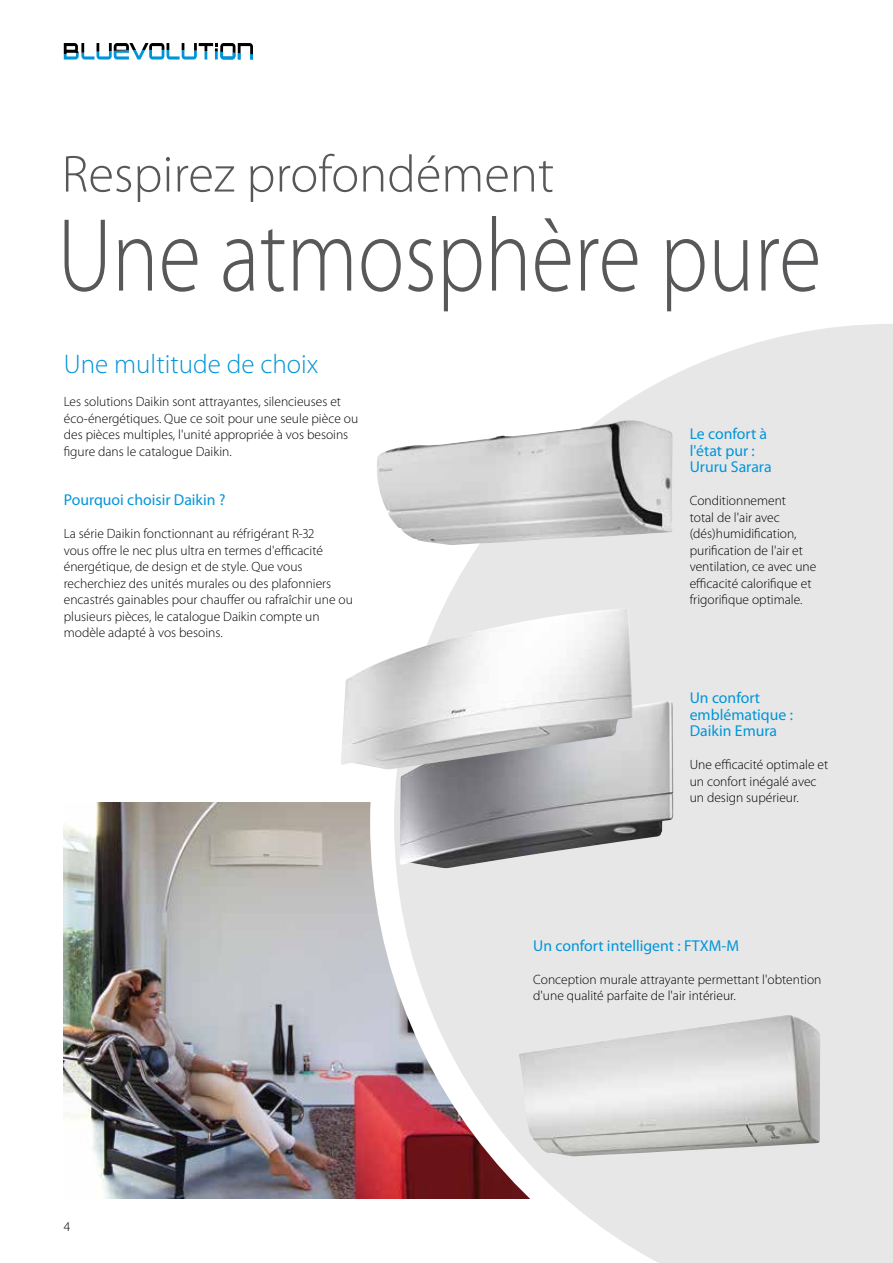
<style>
.page{position:relative;width:893px;height:1263px;background:#fff}
.page>*{position:absolute;margin:0;border:0;box-sizing:border-box;transform-origin:0 0}
.t1{font:300 105px "Myriad Pro";color:#58585a;scale:.83 1}
.t2{font:300 52.5px "Myriad Pro";color:#58585a}
.t3{font:300 27px "Myriad Pro";color:#0095d8}
.t4{font:15.75px/16.5px "Myriad Pro";color:#0095d8}
.t5{font:300 13.5px/16.5px "Myriad Pro";color:#000}
</style>
<div class="page">
<img style="left:64px;top:802px;width:306px;height:397px">
<svg style="left:370px;top:324px;width:523px;height:939px"></svg>
<img style="left:377px;top:420px;width:296px;height:125px">
<img style="left:519px;top:1015px;width:301px;height:141px">
<img style="left:399px;top:701px;width:274px;height:167px">
<img style="left:518px;top:608px;width:107px;height:15px">
<svg style="left:64px;top:43px;width:189px;height:17px"></svg>
<h2 class="t2" style="left:62px;top:142px;width:494px">Respirez profondément</h2>
<h1 class="t1" style="left:57px;top:192px;width:922px">Une atmosphère pure</h1>
<h3 class="t3" style="left:64px;top:348px;width:256px">Une multitude de choix</h3>
<p class="t5" style="left:64px;top:393px;width:296px">Les solutions Daikin sont attrayantes, silencieuses et éco-énergétiques. Que ce soit pour une seule pièce ou des pièces multiples, l'unité appropriée à vos besoins figure dans le catalogue Daikin.</p>
<p class="t4" style="left:64px;top:491px;width:163px">Pourquoi choisir Daikin ?</p>
<p class="t5" style="left:64px;top:525px;width:291px">La série Daikin fonctionnant au réfrigérant R-32<br>vous offre le nec plus ultra en termes d'efficacité énergétique, de design et de style. Que vous recherchiez des unités murales ou des plafonniers encastrés gainables pour chauffer ou rafraîchir une ou plusieurs pièces, le catalogue Daikin compte un modèle adapté à vos besoins.</p>
<p class="t5" style="left:64px;top:1218px;width:8px">4</p>
<p class="t4" style="left:690px;top:425px;width:83px">Le confort à l'état pur :<br>Ururu Sarara</p>
<p class="t5" style="left:690px;top:492px;width:128px">Conditionnement<br>total de l'air avec (dés)humidification, purification de l'air et ventilation, ce avec une efficacité calorifique et frigorifique optimale.</p>
<p class="t4" style="left:690px;top:689px;width:105px">Un confort emblématique :<br>Daikin Emura</p>
<p class="t5" style="left:690px;top:756px;width:140px">Une efficacité optimale et un confort inégalé avec un design supérieur.</p>
<p class="t4" style="left:533px;top:937px;width:207px">Un confort intelligent : FTXM-M</p>
<p class="t5" style="left:533px;top:971px;width:290px">Conception murale attrayante permettant l'obtention d'une qualité parfaite de l'air intérieur.</p>
</div>
